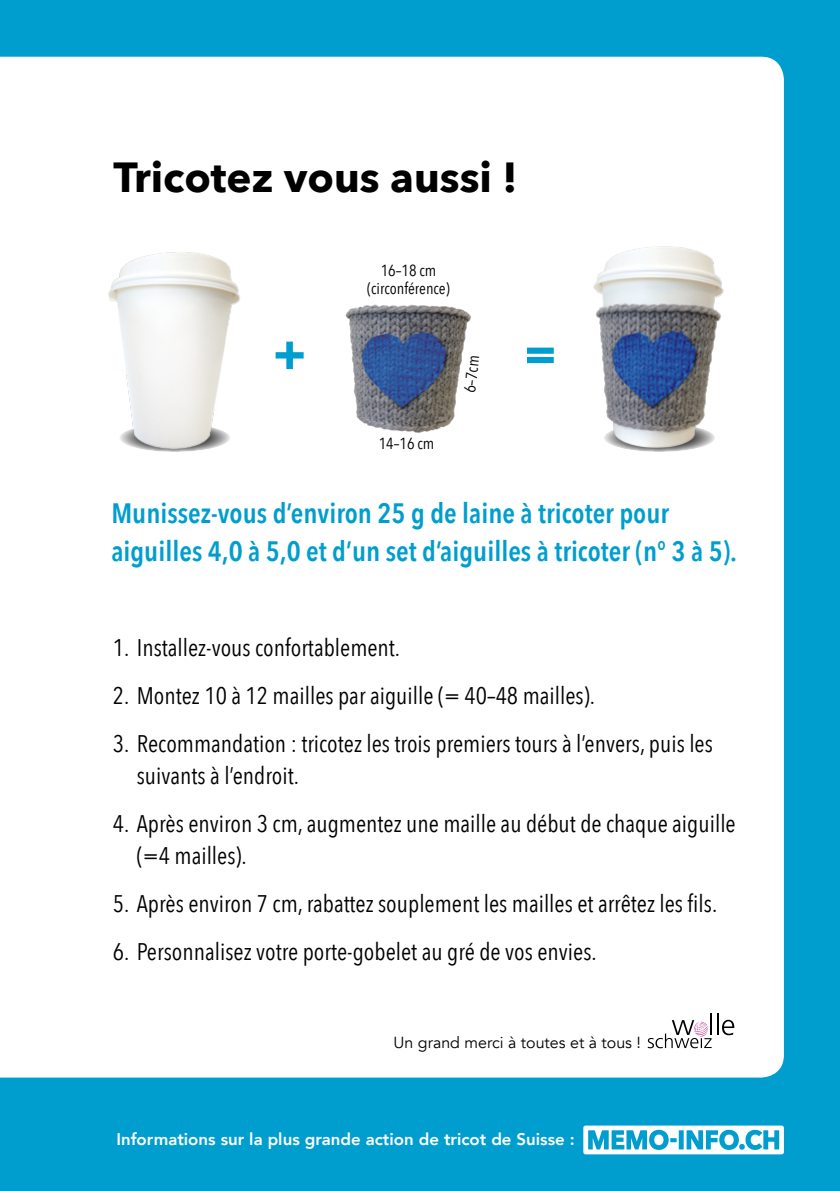
<style>
.page{position:relative;width:840px;height:1191px;background:#fff}
.page>*{position:absolute;margin:0;border:0;box-sizing:border-box;transform-origin:0 0}
.t1{font:700 42px "Avenir Next";color:#000}
.t2{font:600 28px "Avenir Next Condensed";color:#009ece}
.t3{font:24px/32px "Avenir Next Condensed";color:#000}
.t4{font:800 16.8px "Avenir";color:#fff}
.t5{font:16px "Avenir Next Condensed";color:#000}
.t6{font:16px "Avenir";color:#000}
</style>
<div class="page">
<div style="left:0;top:0;width:839px;height:1191px;background:#009ece"></div>
<div style="left:0;top:57px;width:783px;height:1020px;background:#fff"></div>
<div style="left:583px;top:1125px;width:200px;height:29px;background:#fff;border-radius:2px"></div>
<svg style="left:588px;top:1129px;width:88px;height:21px"></svg>
<div style="left:678px;top:1130px;width:5px;height:19px;background:#009ece"></div>
<svg style="left:686px;top:1129px;width:92px;height:21px"></svg>
<img style="left:342px;top:294px;width:133px;height:141px">
<img style="left:584px;top:227px;width:153px;height:229px">
<svg style="left:526px;top:347px;width:27px;height:16px"></svg>
<svg style="left:275px;top:341px;width:28px;height:28px"></svg>
<hr style="left:709px;top:1013px;width:2px;height:22px;background:#000">
<hr style="left:716px;top:1013px;width:2px;height:22px;background:#000">
<svg style="left:721px;top:1019px;width:12px;height:16px"></svg>
<svg style="left:647px;top:1020px;width:64px;height:28px;background:#d0cccf"></svg>
<img style="left:83px;top:228px;width:180px;height:244px">
<p class="t1" style="left:113px;top:141px;width:405px">Tricotez vous aussi !</p>
<p class="t5" style="left:380px;top:256px;width:57px">16–18 cm</p>
<p class="t5" style="left:367px;top:274px;width:84px">(circonférence)</p>
<p class="t5" style="left:378px;top:430px;width:57px">14–16 cm</p>
<p class="t5" style="left:456px;top:391px;width:39px;rotate:-84deg">6–7cm</p>
<p class="t2" style="left:111px;top:489px;width:559px">Munissez-vous d’environ 25 g de laine à tricoter pour</p>
<p class="t2" style="left:111px;top:527px;width:627px">aiguilles 4,0 à 5,0 et d’un set d’aiguilles à tricoter (n° 3 à 5).</p>
<p class="t3" style="left:113px;top:631px;width:289px">1. Installez-vous confortablement.</p>
<p class="t3" style="left:113px;top:679px;width:483px">2. Montez 10 à 12 mailles par aiguille (= 40–48 mailles).</p>
<p class="t3" style="left:137px;top:727px;width:577px;text-indent:-24px">3. Recommandation : tricotez les trois premiers tours à l’envers, puis les suivants à l’endroit.</p>
<p class="t3" style="left:113px;top:807px;width:624px">4. Après environ 3 cm, augmentez une maille au début de chaque aiguille</p>
<p class="t3" style="left:137px;top:839px;width:111px">(=4 mailles).</p>
<p class="t3" style="left:113px;top:887px;width:605px">5. Après environ 7 cm, rabattez souplement les mailles et arrêtez les fils.</p>
<p class="t3" style="left:113px;top:935px;width:485px">6. Personnalisez votre porte-gobelet au gré de vos envies.</p>
<p class="t6" style="left:393px;top:1033px;width:249px">Un grand merci à toutes et à tous !</p>
<p class="t4" style="left:116px;top:1126px;width:459px">Informations sur la plus grande action de tricot de Suisse :</p>
</div>
